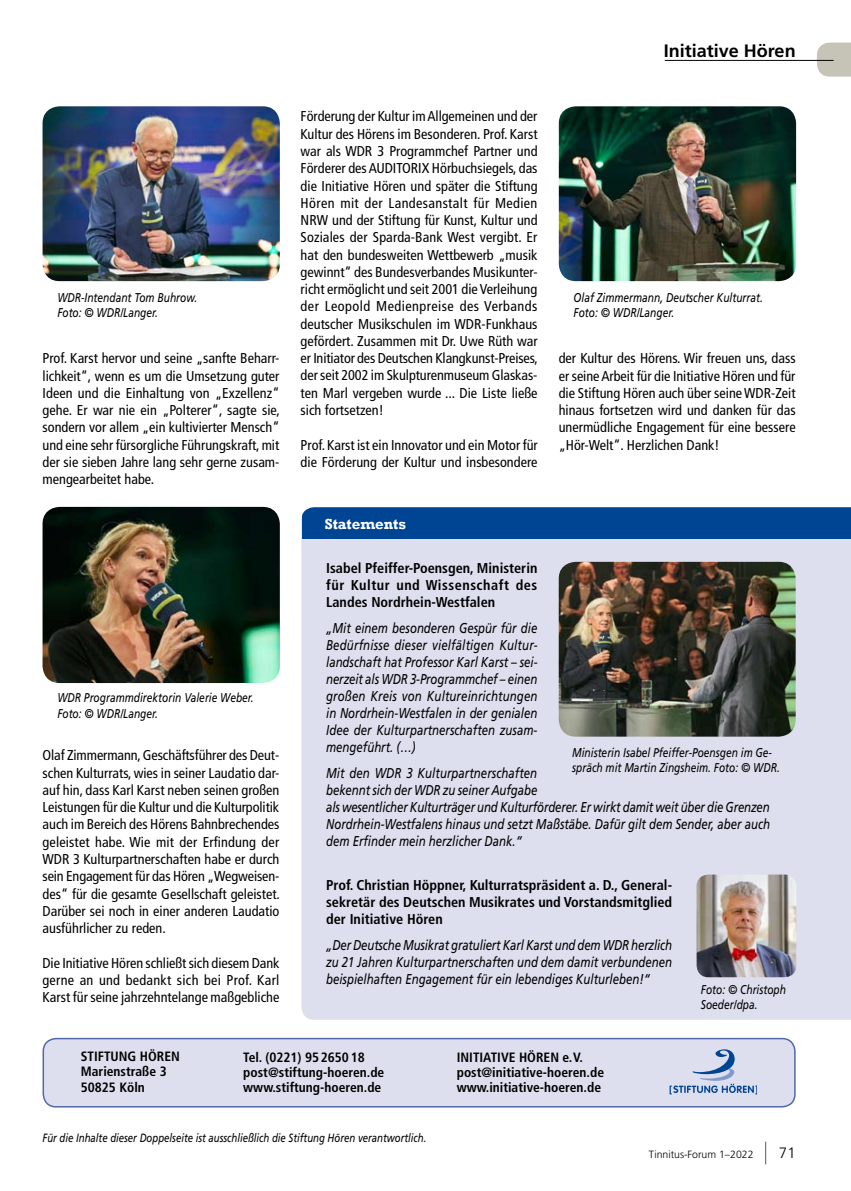
<style>
.page{position:relative;width:851px;height:1191px;background:#fff}
.page>*{position:absolute;margin:0;border:0;box-sizing:border-box;transform-origin:0 0}
.t1{font:700 18px "Frutiger";color:#000}
.t2{font:700 15px "Rockwell";color:#fff}
.t3{font:300 15px "Frutiger";color:#000}
.t4{font:condensed 14.25px/17.2px "Frutiger";color:#000;text-align:justify}
.t5{font:italic 14.25px/17.1px "Frutiger";color:#000;text-align:justify;scale:.8 1}
.t6{font:700 condensed 14.25px/17.1px "Frutiger";color:#000;text-align:justify}
.t7{font:700 condensed 13.5px/15.3px "Frutiger";color:#000}
.t8{font:italic 12.75px/15.3px "Frutiger";color:#000;scale:.8 1}
.t9{font:italic 12px "Frutiger";color:#000;scale:.8 1}
.t10{font:300 10.5px "Frutiger";color:#000}
</style>
<div class="page">
<svg style="left:765px;top:1141px;width:1px;height:23px"></svg>
<svg style="left:816px;top:43px;width:34px;height:34px"></svg>
<hr style="left:664px;top:60px;width:169px;height:1px;background:#000">
<div style="left:43px;top:1038px;width:751px;height:68px;background:#dedfee;border-radius:13px"></div>
<div style="left:43px;top:1037px;width:752px;height:70px;border:2px solid #5268aa;border-radius:13px"></div>
<svg style="left:669px;top:1049px;width:87px;height:45px"></svg>
<img style="left:43px;top:106px;width:237px;height:175px">
<img style="left:43px;top:507px;width:237px;height:176px">
<img style="left:558px;top:106px;width:238px;height:175px">
<div style="left:301px;top:517px;width:549px;height:502px;background:#dedfee"></div>
<div style="left:302px;top:507px;width:548px;height:32px;background:#004494"></div>
<img style="left:558px;top:562px;width:237px;height:174px">
<img style="left:696px;top:874px;width:100px;height:103px">
<p class="t1" style="left:663px;top:40px;width:133px">Initiative Hören</p>
<p class="t8" style="left:57px;top:289px;width:176px">WDR-Intendant Tom Buhrow.<br>Foto: © WDR/Langer.</p>
<p class="t4" style="left:43px;top:350px;width:239px">Prof. Karst hervor und seine „sanfte Beharr&shy;lichkeit“, wenn es um die Umsetzung guter Ideen und die Einhaltung von „Exzellenz“ gehe. Er war nie ein „Polterer“, sagte sie, sondern vor allem „ein kultivierter Mensch“ und eine sehr fürsorgliche Führungskraft, mit der sie sieben Jahre lang sehr gerne zusam&shy;mengearbeitet habe.</p>
<p class="t8" style="left:57px;top:690px;width:247px">WDR Programmdirektorin Valerie Weber.<br>Foto: © WDR/Langer.</p>
<p class="t4" style="left:43px;top:747px;width:239px">Olaf Zimmermann, Geschäftsführer des Deut&shy;schen Kulturrats, wies in seiner Laudatio dar&shy;auf hin, dass Karl Karst neben seinen großen Leistungen für die Kultur und die Kulturpolitik auch im Bereich des Hörens Bahnbrechendes geleistet habe. Wie mit der Erfindung der WDR 3 Kulturpartnerschaften habe er durch sein Engagement für das Hören „Wegweisen&shy;des“ für die gesamte Gesellschaft geleistet.<br>Darüber sei noch in einer anderen Laudatio ausführlicher zu reden.</p>
<p class="t4" style="left:43px;top:954px;width:238px">Die Initiative Hören schließt sich diesem Dank gerne an und bedankt sich bei Prof. Karl Karst für seine jahrzehntelange maßgebliche</p>
<p class="t4" style="left:300px;top:108px;width:239px">Förderung der Kultur im Allgemeinen und der Kultur des Hörens im Besonderen. Prof. Karst war als WDR 3 Programmchef Partner und Förderer des AUDITORIX Hörbuchsiegels, das die Initiative Hören und später die Stiftung Hören mit der Landesanstalt für Medien NRW und der Stiftung für Kunst, Kultur und Soziales der Sparda-Bank West vergibt. Er hat den bundesweiten Wettbewerb „musik gewinnt“ des Bundesverbandes Musikunter&shy;richt ermöglicht und seit 2001 die Verleihung der Leopold Medienpreise des Verbands deutscher Musikschulen im WDR-Funkhaus gefördert. Zusammen mit Dr. Uwe Rüth war er Initiator des Deutschen Klangkunst-Preises, der seit 2002 im Skulpturenmuseum Glaskas&shy;ten Marl vergeben wurde ... Die Liste ließe sich fortsetzen!</p>
<p class="t4" style="left:300px;top:436px;width:238px">Prof. Karst ist ein Innovator und ein Motor für die Förderung der Kultur und insbesondere</p>
<p class="t2" style="left:325px;top:515px;width:83px">Statements</p>
<p class="t8" style="left:573px;top:289px;width:238px">Olaf Zimmermann, Deutscher Kulturrat.<br>Foto: © WDR/Langer.</p>
<p class="t4" style="left:558px;top:350px;width:238px">der Kultur des Hörens. Wir freuen uns, dass er seine Arbeit für die Initiative Hören und für die Stiftung Hören auch über seine WDR-Zeit hinaus fortsetzen wird und danken für das unermüdliche Engagement für eine bessere „Hör-Welt“. Herzlichen Dank!</p>
<p class="t6" style="left:326px;top:559px;width:213px">Isabel Pfeiffer-Poensgen, Ministerin für Kultur und Wissenschaft des Landes Nordrhein-Westfalen</p>
<p class="t5" style="left:326px;top:619px;width:266px">„Mit einem besonderen Gespür für die Bedürfnisse dieser vielfältigen Kultur&shy;landschaft hat Professor Karl Karst – sei&shy;nerzeit als WDR 3-Programmchef – einen großen Kreis von Kultureinrichtungen in Nordrhein-Westfalen in der genialen Idee der Kulturpartnerschaften zusam&shy;mengeführt. (…)</p>
<p class="t5" style="left:326px;top:764px;width:556px;text-align:left">Mit den WDR 3 Kulturpartnerschaften<br>bekennt sich der WDR zu seiner Aufgabe<br>als wesentlicher Kulturträger und Kulturförderer. Er wirkt damit weit über die Grenzen Nordrhein-Westfalens hinaus und setzt Maßstäbe. Dafür gilt dem Sender, aber auch dem Erfinder mein herzlicher Dank.“</p>
<p class="t8" style="left:572px;top:745px;width:261px">Ministerin Isabel Pfeiffer-Poensgen im Ge&shy;spräch mit Martin Zingsheim. Foto: © WDR.</p>
<p class="t6" style="left:326px;top:876px;width:347px">Prof. Christian Höppner, Kulturratspräsident a. D., General&shy;sekretär des Deutschen Musikrates und Vorstandsmitglied der Initiative Hören</p>
<p class="t5" style="left:326px;top:936px;width:434px">„Der Deutsche Musikrat gratuliert Karl Karst und dem WDR herzlich zu 21 Jahren Kulturpartnerschaften und dem damit verbundenen beispielhaften Engagement für ein lebendiges Kulturleben!“</p>
<p class="t8" style="left:700px;top:981px;width:108px">Foto: © Christoph<br>Soeder/dpa.</p>
<p class="t7" style="left:81px;top:1048px;width:100px">STIFTUNG HÖREN<br>Marienstraße 3<br>50825 Köln</p>
<p class="t7" style="left:243px;top:1049px;width:142px">Tel. (0221) 95 2650 18 post@stiftung-hoeren.de www.stiftung-hoeren.de</p>
<p class="t7" style="left:456px;top:1049px;width:149px">INITIATIVE HÖREN e.V. post@initiative-hoeren.de www.initiative-hoeren.de</p>
<p class="t9" style="left:43px;top:1130px;width:481px">Für die Inhalte dieser Doppelseite ist ausschließlich die Stiftung Hören verantwortlich.</p>
<p class="t10" style="left:648px;top:1148px;width:106px">Tinnitus-Forum 1–2022</p>
<p class="t3" style="left:778px;top:1144px;width:18px">71</p>
</div>
